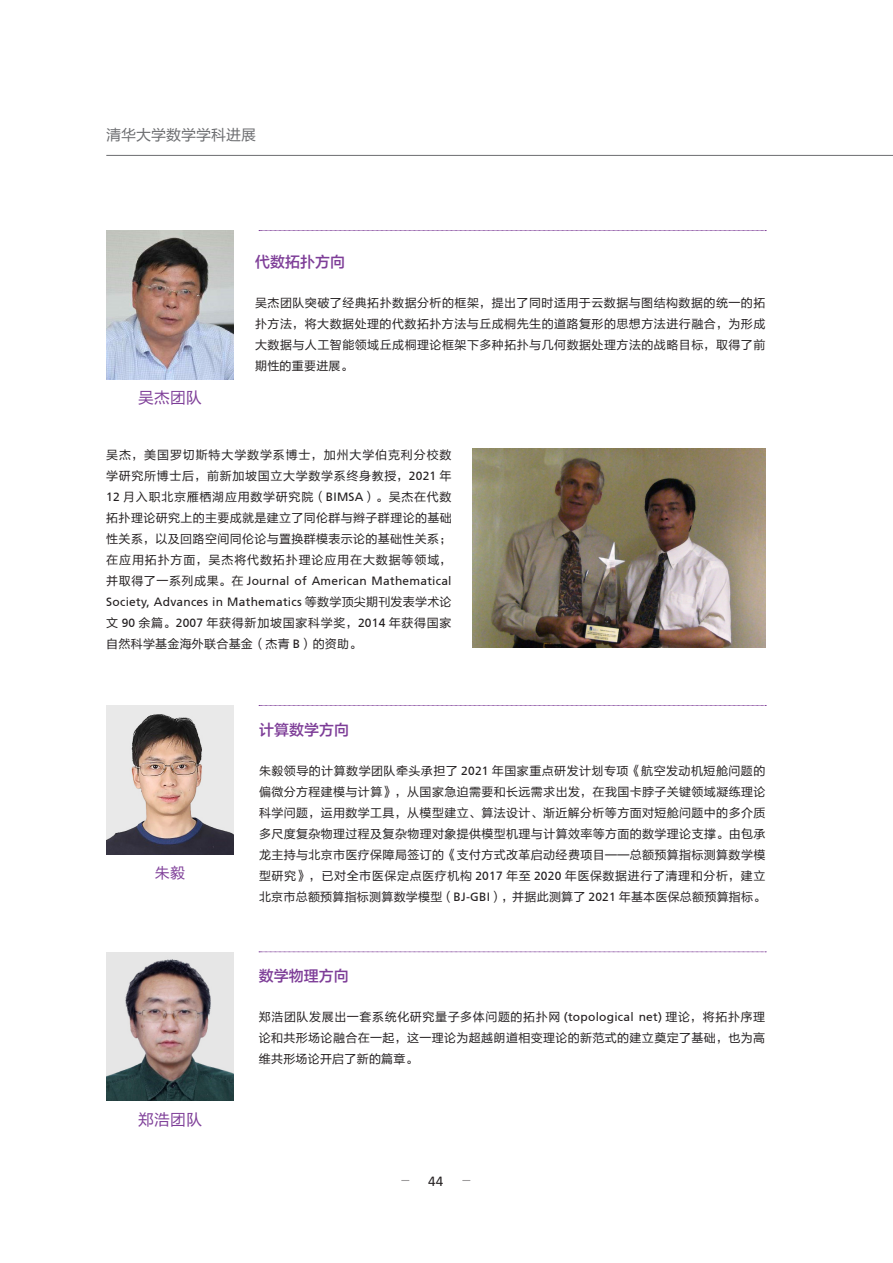
<style>
.page{position:relative;width:893px;height:1263px;background:#fff}
.page>*{position:absolute;margin:0;border:0;box-sizing:border-box;transform-origin:0 0}
.t1{font:15.75px "FZLTHJW GB1 0";letter-spacing:.02em;color:#7e3e98}
.t2{font:15px "FZLTZHJW GB1 0";color:#7e3e98}
.t3{font:15px "FZLTHJW GB1 0";color:#6c6d70}
.t4{font:15px "Calibri";color:#231f20}
.t5{font:15px "FZLTHJW GB1 0";color:#7e3e98}
.t6{font:12px/21px "FZLTHJW GB1 0";letter-spacing:.03em;color:#231f20;text-align:justify}
.s1{font-family:"FZLTHK GBK1 0"}
.s2{font-family:"Frutiger CE"}
</style>
<div class="page">
<hr style="left:106px;top:155px;width:787px;height:1px;background:#6c6d70">
<img style="left:106px;top:230px;width:128px;height:149px">
<svg style="left:259px;top:230px;width:507px;height:1px"></svg>
<img style="left:473px;top:449px;width:292px;height:198px">
<img style="left:106px;top:706px;width:128px;height:148px">
<svg style="left:259px;top:705px;width:507px;height:1px"></svg>
<img style="left:106px;top:952px;width:128px;height:149px">
<svg style="left:259px;top:951px;width:507px;height:1px"></svg>
<p class="t3" style="left:106px;top:127px;width:151px">清华大学数学学科进展</p>
<p class="t1" style="left:138px;top:389px;width:65px">吴杰团队</p>
<p class="t2" style="left:255px;top:253px;width:91px">代数拓扑方向</p>
<p class="t6" style="left:255px;top:292px;width:512px">吴杰团队突破了经典拓扑数据分析的框架<span class="s1">，</span>提出了同时适用于云数据与图结构数据的统一的拓扑方法<span class="s1">，</span>将大数据处理的代数拓扑方法与丘成桐先生的道路复形的思想方法进行融合<span class="s1">，</span>为形成大数据与人工智能领域丘成桐理论框架下多种拓扑与几何数据处理方法的战略目标<span class="s1">，</span>取得了前期性的重要进展<span class="s1">。</span></p>
<p class="t6" style="left:106px;top:445px;width:347px">吴杰<span class="s1">，</span>美国罗切斯特大学数学系博士<span class="s1">，</span>加州大学伯克利分校数学研究所博士后<span class="s1">，</span>前新加坡国立大学数学系终身教授<span class="s1">，</span><span class="s2">2021</span> 年<span class="s2">12</span> 月入职北京雁栖湖应用数学研究院<span class="s1">（</span><span class="s2">BIMSA</span><span class="s1">）。</span>吴杰在代数拓扑理论研究上的主要成就是建立了同伦群与辫子群理论的基础性关系<span class="s1">，</span>以及回路空间同伦论与置换群模表示论的基础性关系<span class="s1">；</span>在应用拓扑方面<span class="s1">，</span>吴杰将代数拓扑理论应用在大数据等领域<span class="s1">，</span>并取得了一系列成果<span class="s1">。</span>在 <span class="s2">Journal of American Mathematical Society, Advances in Mathematics</span> 等数学顶尖期刊发表学术论文 <span class="s2">90</span> 余篇<span class="s1">。</span><span class="s2">2007</span> 年获得新加坡国家科学奖<span class="s1">，</span><span class="s2">2014</span> 年获得国家自然科学基金海外联合基金<span class="s1">（</span>杰青 <span class="s2">B</span><span class="s1">）</span>的资助<span class="s1">。</span></p>
<p class="t5" style="left:155px;top:865px;width:32px">朱毅</p>
<p class="t1" style="left:138px;top:1111px;width:65px">郑浩团队</p>
<p class="t2" style="left:259px;top:722px;width:91px">计算数学方向</p>
<p class="t6" style="left:259px;top:760px;width:508px">朱毅领导的计算数学团队牵头承担了 <span class="s2">2021</span> 年国家重点研发计划专项<span class="s1">《</span>航空发动机短舱问题的偏微分方程建模与计算<span class="s1">》，</span>从国家急迫需要和长远需求出发<span class="s1">，</span>在我国卡脖子关键领域凝练理论科学问题<span class="s1">，</span>运用数学工具<span class="s1">，</span>从模型建立<span class="s1">、</span>算法设计<span class="s1">、</span>渐近解分析等方面对短舱问题中的多介质多尺度复杂物理过程及复杂物理对象提供模型机理与计算效率等方面的数学理论支撑<span class="s1">。</span>由包承龙主持与北京市医疗保障局签订的<span class="s1">《</span>支付方式改革启动经费项目<span class="s1">——</span>总额预算指标测算数学模型研究<span class="s1">》，</span>已对全市医保定点医疗机构 <span class="s2">2017</span> 年至 <span class="s2">2020</span> 年医保数据进行了清理和分析<span class="s1">，</span>建立北京市总额预算指标测算数学模型<span class="s1">（</span><span class="s2">BJ-GBI</span><span class="s1">），</span>并据此测算了 <span class="s2">2021</span> 年基本医保总额预算指标<span class="s1">。</span></p>
<p class="t2" style="left:259px;top:967px;width:91px">数学物理方向</p>
<p class="t6" style="left:259px;top:1007px;width:508px">郑浩团队发展出一套系统化研究量子多体问题的拓扑网 <span class="s2">(topological net)</span> 理论<span class="s1">，</span>将拓扑序理论和共形场论融合在一起<span class="s1">，</span>这一理论为超越朗道相变理论的新范式的建立奠定了基础<span class="s1">，</span>也为高维共形场论开启了新的篇章<span class="s1">。</span></p>
<p class="t4" style="left:428px;top:1171px;width:17px">44</p>
</div>
